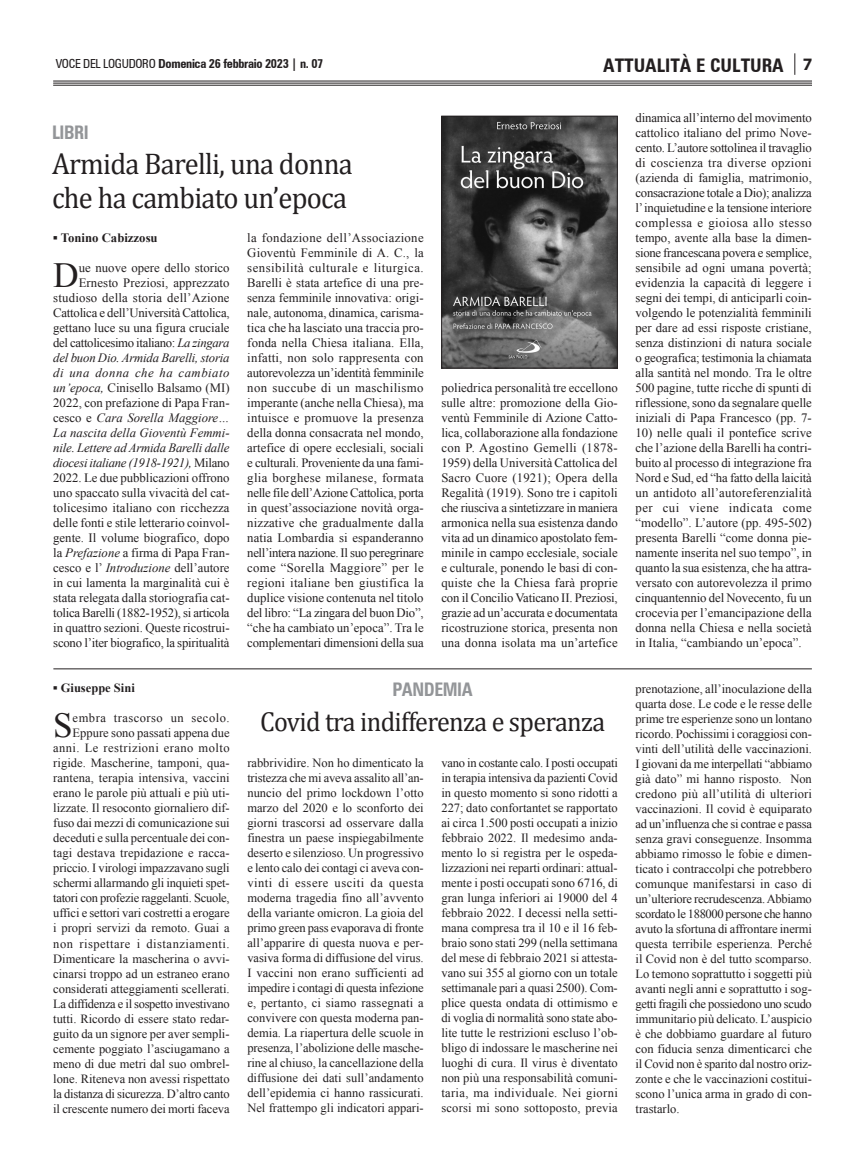
<style>
.page{position:relative;width:865px;height:1170px;background:#fff}
.page>*{position:absolute;margin:0;border:0;box-sizing:border-box;transform-origin:0 0}
.t1{font:35.38px "Times New Roman";color:#231f20}
.t2{font:35.12px "Times New Roman";color:#231f20}
.t3{font:30px "Cambria";letter-spacing:-.025em;color:#231f20;scale:.95 1}
.t4{font:27.5px "Cambria";letter-spacing:-.025em;color:#231f20;scale:.95 1}
.t5{font:700 condensed 18.75px "Zurich BT";color:#231f20}
.t6{font:700 condensed 18.75px "Zurich BT";letter-spacing:-.025em;color:#939598;scale:.95 1}
.t7{font:700 17.5px "Myriad Pro";color:#231f20}
.t8{font:12.75px/15px "Times New Roman";color:#231f20;text-align:justify}
.t9{font:700 12.75px "Times New Roman";color:#231f20}
.t10{font:12.5px/15px "Times New Roman";color:#231f20;text-align:justify}
.t11{font:700 condensed 12.5px "Zurich BT";letter-spacing:-.025em;color:#231f20}
.t12{font:700 12.5px "Times New Roman";color:#231f20}
.s1{font-weight:400}
.s2{font-style:italic}
</style>
<div class="page">
<hr style="left:53px;top:81px;width:759px;height:1px;background:#231f20">
<hr style="left:53px;top:83px;width:759px;height:1px;background:#231f20">
<hr style="left:53px;top:85px;width:759px;height:1px;background:#231f20">
<svg style="left:794px;top:53px;width:1px;height:22px"></svg>
<img style="left:443px;top:118px;width:172px;height:248px">
<div style="left:441px;top:116px;width:176px;height:252px;border:1px solid #231f20"></div>
<hr style="left:53px;top:668px;width:758px;height:1px;background:#231f20">
<p class="t11" style="left:56px;top:56px;width:269px"><span class="s1">VOCE DEL LOGUDORO</span> Domenica 26 febbraio 2023 | n. 07</p>
<p class="t5" style="left:603px;top:54px;width:182px">ATTUALITÀ E CULTURA</p>
<p class="t7" style="left:803px;top:53px;width:11px">7</p>
<p class="t6" style="left:52px;top:121px;width:40px">LIBRI</p>
<p class="t3" style="left:52px;top:146px;width:318px">Armida Barelli, una donna</p>
<p class="t3" style="left:52px;top:179px;width:312px">che ha cambiato un’epoca</p>
<p class="t9" style="left:53px;top:231px;width:106px">▪ Tonino Cabizzosu</p>
<p class="t1" style="left:53px;top:255px;width:27px">D</p>
<p class="t8" style="left:53px;top:260px;width:178px;text-align:right">ue nuove opere dello storico Ernesto Preziosi, apprezzato studioso della storia dell’Azione Cattolica e dell’Università Cattolica, gettano luce su una figura cruciale del cattolicesimo italiano: <span class="s2">La zingara del buon Dio. Armida Barelli, storia di una donna che ha cambiato un’epoca,</span> Cinisello Balsamo (MI)<br>2022, con prefazione di Papa Fran&shy;cesco e <span class="s2">Cara Sorella Maggiore… La nascita della Gioventù Femmi&shy;nile. Lettere ad Armida Barelli dalle diocesi italiane (1918-1921),</span> Milano 2022. Le due pubblicazioni offrono uno spaccato sulla vivacità del cat&shy;tolicesimo italiano con ricchezza delle fonti e stile letterario coinvol&shy;gente. Il volume biografico, dopo la <span class="s2">Prefazione</span> a firma di Papa Fran&shy;cesco e l’ <span class="s2">Introduzione</span> dell’autore in cui lamenta la marginalità cui è stata relegata dalla storiografia cat&shy;tolica Barelli (1882-1952), si articola in quattro sezioni. Queste ricostrui&shy;scono l’iter biografico, la spiritualità</p>
<p class="t8" style="left:247px;top:230px;width:178px">la fondazione dell’Associazione Gioventù Femminile di A. C., la sensibilità culturale e liturgica.<br>Barelli è stata artefice di una pre&shy;senza femminile innovativa: origi&shy;nale, autonoma, dinamica, carisma&shy;tica che ha lasciato una traccia pro&shy;fonda nella Chiesa italiana. Ella, infatti, non solo rappresenta con autorevolezza un’identità femminile non succube di un maschilismo imperante (anche nella Chiesa), ma intuisce e promuove la presenza della donna consacrata nel mondo, artefice di opere ecclesiali, sociali e culturali. Proveniente da una fami&shy;glia borghese milanese, formata nelle file dell’Azione Cattolica, porta in quest’associazione novità orga&shy;nizzative che gradualmente dalla natia Lombardia si espanderanno nell’intera nazione. Il suo peregrinare come “Sorella Maggiore” per le regioni italiane ben giustifica la duplice visione contenuta nel titolo del libro: “La zingara del buon Dio”, “che ha cambiato un’epoca”. Tra le complementari dimensioni della sua</p>
<p class="t8" style="left:441px;top:380px;width:178px">poliedrica personalità tre eccellono sulle altre: promozione della Gio&shy;ventù Femminile di Azione Catto&shy;lica, collaborazione alla fondazione con P. Agostino Gemelli (1878- 1959) della Università Cattolica del Sacro Cuore (1921); Opera della Regalità (1919). Sono tre i capitoli che riusciva a sintetizzare in maniera armonica nella sua esistenza dando vita ad un dinamico apostolato fem&shy;minile in campo ecclesiale, sociale e culturale, ponendo le basi di con&shy;quiste che la Chiesa farà proprie con il Concilio Vaticano II. Preziosi, grazie ad un’accurata e documentata ricostruzione storica, presenta non una donna isolata ma un’artefice</p>
<p class="t12" style="left:53px;top:681px;width:83px">▪ Giuseppe Sini</p>
<p class="t2" style="left:53px;top:706px;width:21px">S</p>
<p class="t10" style="left:53px;top:710px;width:178px;text-align:right">embra trascorso un secolo.<br>Eppure sono passati appena due anni. Le restrizioni erano molto rigide. Mascherine, tamponi, qua&shy;rantena, terapia intensiva, vaccini erano le parole più attuali e più uti&shy;lizzate. Il resoconto giornaliero dif&shy;fuso dai mezzi di comunicazione sui deceduti e sulla percentuale dei con&shy;tagi destava trepidazione e racca&shy;priccio. I virologi impazzavano sugli schermi allarmando gli inquieti spet&shy;tatori con profezie raggelanti. Scuole, uffici e settori vari costretti a erogare i propri servizi da remoto. Guai a non rispettare i distanziamenti.<br>Dimenticare la mascherina o avvi&shy;cinarsi troppo ad un estraneo erano considerati atteggiamenti scellerati.<br>La diffidenza e il sospetto investivano tutti. Ricordo di essere stato redar&shy;guito da un signore per aver sempli&shy;cemente poggiato l’asciugamano a meno di due metri dal suo ombrel&shy;lone. Riteneva non avessi rispettato la distanza di sicurezza. D’altro canto il crescente numero dei morti faceva</p>
<p class="t6" style="left:392px;top:677px;width:86px">PANDEMIA</p>
<p class="t4" style="left:260px;top:704px;width:365px">Covid tra indifferenza e speranza</p>
<p class="t10" style="left:247px;top:755px;width:178px">rabbrividire. Non ho dimenticato la tristezza che mi aveva assalito all’an&shy;nuncio del primo lockdown l’otto marzo del 2020 e lo sconforto dei giorni trascorsi ad osservare dalla finestra un paese inspiegabilmente deserto e silenzioso. Un progressivo e lento calo dei contagi ci aveva con&shy;vinti di essere usciti da questa moderna tragedia fino all’avvento della variante omicron. La gioia del primo green pass evaporava di fronte all’apparire di questa nuova e per&shy;vasiva forma di diffusione del virus.<br>I vaccini non erano sufficienti ad impedire i contagi di questa infezione e, pertanto, ci siamo rassegnati a convivere con questa moderna pan&shy;demia. La riapertura delle scuole in presenza, l’abolizione delle masche&shy;rine al chiuso, la cancellazione della diffusione dei dati sull’andamento dell’epidemia ci hanno rassicurati.<br>Nel frattempo gli indicatori appari-</p>
<p class="t10" style="left:441px;top:755px;width:178px">vano in costante calo. I posti occupati in terapia intensiva da pazienti Covid in questo momento si sono ridotti a 227; dato confortantet se rapportato ai circa 1.500 posti occupati a inizio febbraio 2022. Il medesimo anda&shy;mento lo si registra per le ospeda&shy;lizzazioni nei reparti ordinari: attual&shy;mente i posti occupati sono 6716, di gran lunga inferiori ai 19000 del 4 febbraio 2022. I decessi nella setti&shy;mana compresa tra il 10 e il 16 feb&shy;braio sono stati 299 (nella settimana del mese di febbraio 2021 si attesta&shy;vano sui 355 al giorno con un totale settimanale pari a quasi 2500). Com&shy;plice questa ondata di ottimismo e di voglia di normalità sono state abo&shy;lite tutte le restrizioni escluso l’ob&shy;bligo di indossare le mascherine nei luoghi di cura. Il virus è diventato non più una responsabilità comuni&shy;taria, ma individuale. Nei giorni scorsi mi sono sottoposto, previa</p>
<p class="t8" style="left:635px;top:110px;width:178px">dinamica all’interno del movimento cattolico italiano del primo Nove&shy;cento. L’autore sottolinea il travaglio di coscienza tra diverse opzioni (azienda di famiglia, matrimonio, consacrazione totale a Dio); analizza l’ inquietudine e la tensione interiore complessa e gioiosa allo stesso tempo, avente alla base la dimen&shy;sione francescana povera e semplice, sensibile ad ogni umana povertà; evidenzia la capacità di leggere i segni dei tempi, di anticiparli coin&shy;volgendo le potenzialità femminili per dare ad essi risposte cristiane, senza distinzioni di natura sociale o geografica; testimonia la chiamata alla santità nel mondo. Tra le oltre 500 pagine, tutte ricche di spunti di riflessione, sono da segnalare quelle iniziali di Papa Francesco (pp. 7-</p>
<p class="t8" style="left:635px;top:425px;width:178px">10) nelle quali il pontefice scrive che l’azione della Barelli ha contri&shy;buito al processo di integrazione fra Nord e Sud, ed “ha fatto della laicità un antidoto all’autoreferenzialità per cui viene indicata come “modello”. L’autore (pp. 495-502) presenta Barelli “come donna pie&shy;namente inserita nel suo tempo”, in quanto la sua esistenza, che ha attra&shy;versato con autorevolezza il primo cinquantennio del Novecento, fu un crocevia per l’emancipazione della donna nella Chiesa e nella società in Italia, “cambiando un’epoca”.</p>
<p class="t10" style="left:635px;top:680px;width:178px">prenotazione, all’inoculazione della quarta dose. Le code e le resse delle prime tre esperienze sono un lontano ricordo. Pochissimi i coraggiosi con&shy;vinti dell’utilità delle vaccinazioni.<br>I giovani da me interpellati “abbiamo già dato” mi hanno risposto. Non credono più all’utilità di ulteriori vaccinazioni. Il covid è equiparato ad un’influenza che si contrae e passa senza gravi conseguenze. Insomma abbiamo rimosso le fobie e dimen&shy;ticato i contraccolpi che potrebbero comunque manifestarsi in caso di un’ulteriore recrudescenza. Abbiamo scordato le 188000 persone che hanno avuto la sfortuna di affrontare inermi questa terribile esperienza. Perché il Covid non è del tutto scomparso.<br>Lo temono soprattutto i soggetti più avanti negli anni e soprattutto i sog&shy;getti fragili che possiedono uno scudo immunitario più delicato. L’auspicio è che dobbiamo guardare al futuro con fiducia senza dimenticarci che il Covid non è sparito dal nostro oriz&shy;zonte e che le vaccinazioni costitui&shy;scono l’unica arma in grado di con&shy;trastarlo.</p>
</div>
